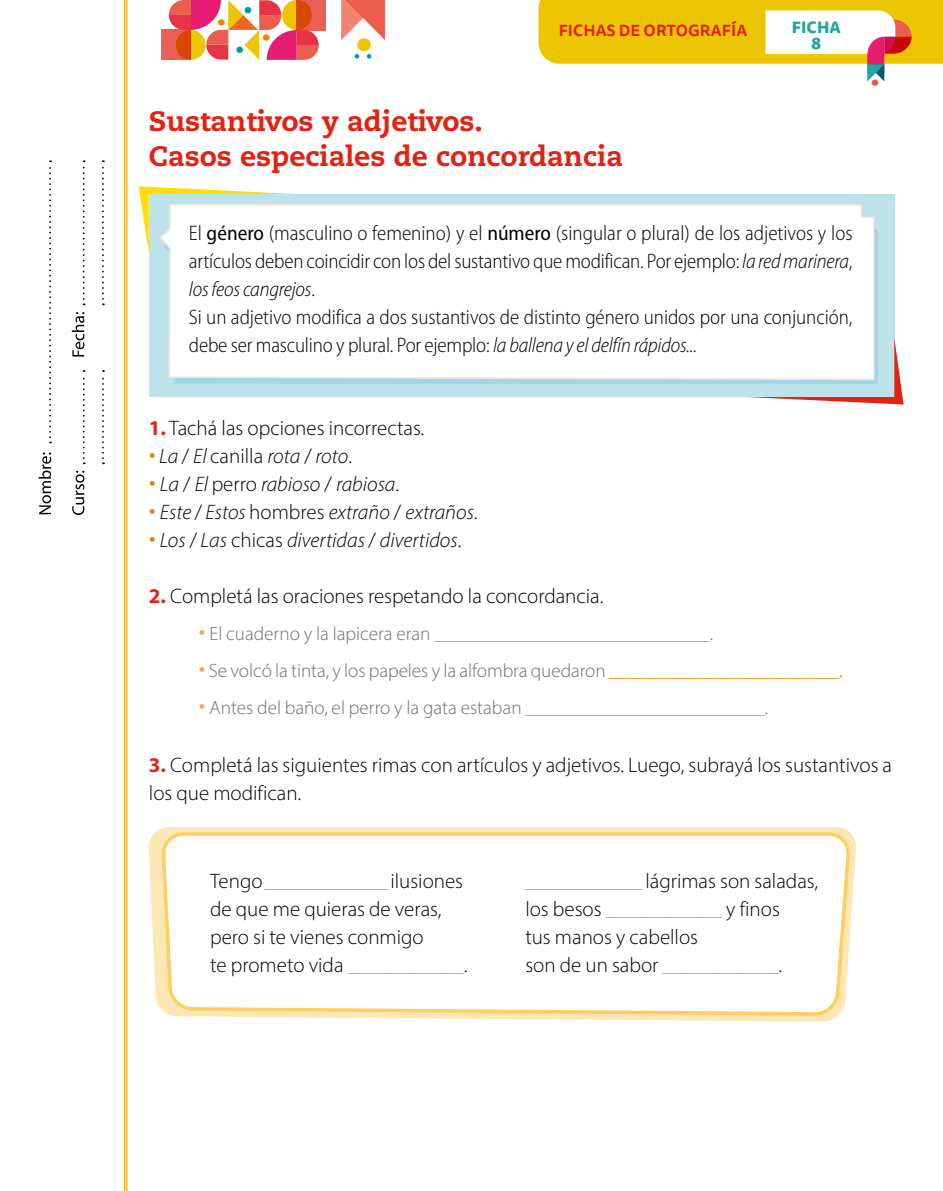
<style>
.page{position:relative;width:943px;height:1191px;background:#fff}
.page>*{position:absolute;margin:0;border:0;box-sizing:border-box;transform-origin:0 0}
.Titulo_Fichas{font:800 28px/35px "Caecilia LT Std";color:#e42212}
.Teoria_Fichas{font:300 semi-condensed 21px/28px "Myriad Pro";letter-spacing:-.01em;color:#000;text-align:justify}
.Consigna_123{font:300 21px/28px "Myriad Pro";color:#000}
.Subconsigna_abc{font:italic 300 21px "Myriad Pro";color:#000}
.Subconsigna_abc-2{font:300 21px "Myriad Pro";color:#000}
.TXT_en_actividad_par{font:300 19.25px "Myriad Pro";letter-spacing:-.005em;color:#6e6e6e}
.t1{font:800 15.92px/15.6px "Tisa Sans Pro";letter-spacing:.01em;color:#22a5a3;text-align:center}
.Subconsigna_abc-3{font:600 15.75px "Myriad Pro";color:#f39100}
.TXT_en_actividad_par-2{font:300 semi-condensed 15.75px "Myriad Pro";color:#f39100}
.t2{font:700 15.75px "Tisa Sans Pro";letter-spacing:.01em;color:#e42212}
.s1{font-weight:400}
.s2{font-style:italic}
.s3{font-weight:700;color:#e42212}
.s4{font-weight:900;font-style:normal;font-size:22.75px;color:#ef7d00}
.s5{font-style:normal}
.s6{font-weight:900;font-stretch:normal;font-size:22.75px;color:#f6a558}
.s7{font-stretch:normal;font-size:19.25px;color:#6e6e6e}
.s8{font-weight:900;font-size:22.75px;color:#f6a558}
.s9{font-stretch:semi-condensed;font-size:15.75px;color:#f39100}
.s10{font-weight:300;font-size:21px;color:#000}
.s11{font-weight:600;font-size:15.75px;color:#f39100}
</style>
<div class="page">
<div style="left:871px;top:79px;width:7px;height:7px;background:#eb5d4f;border-radius:50%"></div>
<svg style="left:538px;top:0;width:405px;height:81px"></svg>
<hr style="left:124px;top:0;width:1px;height:1191px;background:#f7a500">
<hr style="left:126px;top:0;width:1px;height:1191px;background:#f7a500">
<svg style="left:102px;top:370px;width:2px;height:94px"></svg>
<svg style="left:102px;top:160px;width:2px;height:145px"></svg>
<div style="left:149px;top:194px;width:745px;height:203px;background:#bde2ea"></div>
<svg style="left:139px;top:186px;width:156px;height:67px"></svg>
<div style="left:158px;top:203px;width:717px;height:178px;background:#fff"></div>
<svg style="left:746px;top:338px;width:157px;height:66px"></svg>
<svg style="left:148px;top:827px;width:708px;height:194px;fill:#ffe7b5"></svg>
<svg style="left:163px;top:830px;width:689px;height:187px"></svg>
<div style="left:161px;top:30px;width:30px;height:30px;background:#eb5e56"></div>
<div style="left:296px;top:0;width:30px;height:30px;background:#eb5e56"></div>
<svg style="left:169px;top:0;width:150px;height:60px"></svg>
<div style="left:263px;top:34px;width:6px;height:7px;background:#f08700;border-radius:50%"></div>
<div style="left:236px;top:47px;width:7px;height:6px;background:#00a1a3;border-radius:50%"></div>
<svg style="left:341px;top:0;width:44px;height:40px"></svg>
<div style="left:357px;top:38px;width:14px;height:13px;background:#ecc504;border-radius:50%"></div>
<svg style="left:367px;top:54px;width:4px;height:5px"></svg>
<svg style="left:354px;top:54px;width:5px;height:5px"></svg>
<svg style="left:39px;top:452px;width:12px;height:62px"></svg>
<svg style="left:72px;top:471px;width:12px;height:44px"></svg>
<svg style="left:72px;top:312px;width:12px;height:44px"></svg>
<svg style="left:49px;top:160px;width:2px;height:283px"></svg>
<svg style="left:83px;top:370px;width:2px;height:94px"></svg>
<svg style="left:83px;top:160px;width:2px;height:145px"></svg>
<p class="t2" style="left:559px;top:19px;width:190px">FICHAS DE ORTOGRAFÍA</p>
<p class="Titulo_Fichas" style="left:149px;top:103px;width:475px">Sustantivos y adjetivos.<br>Casos especiales de concordancia</p>
<p class="t1" style="left:791px;top:20px;width:51px">FICHA<br>8</p>
<p class="Teoria_Fichas" style="left:189px;top:219px;width:665px">El <span class="s1">género</span> (masculino o femenino) y el <span class="s1">número</span> (singular o plural) de los adjetivos y los artículos deben coincidir con los del sustantivo que modifican. Por ejemplo: <span class="s2">la red marinera</span>, <span class="s2">los feos cangrejos</span>.</p>
<p class="Teoria_Fichas" style="left:189px;top:303px;width:665px">Si un adjetivo modifica a dos sustantivos de distinto género unidos por una conjunción, debe ser masculino y plural. Por ejemplo: <span class="s2">la ballena y el delfín rápidos...</span></p>
<p class="Consigna_123" style="left:149px;top:414px;width:277px"><span class="s3">1.</span> Tachá las opciones incorrectas.</p>
<p class="Subconsigna_abc" style="left:149px;top:444px;width:204px"><span class="s4">·</span> La <span class="s5">/</span> El <span class="s5">canilla</span> rota <span class="s5">/</span> roto<span class="s5">.</span></p>
<p class="Subconsigna_abc" style="left:149px;top:472px;width:251px"><span class="s4">·</span> La <span class="s5">/</span> El <span class="s5">perro</span> rabioso <span class="s5">/</span> rabiosa<span class="s5">.</span></p>
<p class="Subconsigna_abc" style="left:149px;top:500px;width:330px"><span class="s4">·</span> Este <span class="s5">/</span> Estos <span class="s5">hombres</span> extraño <span class="s5">/</span> extraños<span class="s5">.</span></p>
<p class="Subconsigna_abc" style="left:149px;top:528px;width:314px"><span class="s4">·</span> Los <span class="s5">/</span> Las <span class="s5">chicas</span> divertidas <span class="s5">/</span> divertidos<span class="s5">.</span></p>
<p class="Consigna_123" style="left:149px;top:582px;width:456px"><span class="s3">2.</span> Completá las oraciones respetando la concordancia.</p>
<p class="TXT_en_actividad_par-2" style="left:199px;top:625px;width:516px"><span class="s6">·</span> <span class="s7">El cuaderno y la lapicera eran</span> ______________________________________<span class="s7">.</span></p>
<p class="TXT_en_actividad_par" style="left:199px;top:659px;width:645px"><span class="s8">·</span> Se volcó la tinta, y los papeles y la alfombra quedaron <span class="s9">________________________________</span>.</p>
<p class="TXT_en_actividad_par" style="left:199px;top:695px;width:571px"><span class="s8">·</span> Antes del baño, el perro y la gata estaban <span class="s9">_________________________________</span>.</p>
<p class="Consigna_123" style="left:149px;top:750px;width:744px"><span class="s3">3.</span> Completá las siguientes rimas con artículos y adjetivos. Luego, subrayá los sustantivos a los que modifican.</p>
<p class="Subconsigna_abc-3" style="left:210px;top:872px;width:254px"><span class="s10">Tengo</span> _________________<span class="s10">ilusiones</span></p>
<p class="Subconsigna_abc-2" style="left:525px;top:868px;width:294px"><span class="s11">________________</span> lágrimas son saladas,</p>
<p class="Subconsigna_abc-2" style="left:210px;top:896px;width:233px">de que me quieras de veras,</p>
<p class="Subconsigna_abc-3" style="left:525px;top:900px;width:256px"><span class="s10">los besos</span> ________________ <span class="s10">y finos</span></p>
<p class="Subconsigna_abc-2" style="left:210px;top:924px;width:215px">pero si te vienes conmigo</p>
<p class="Subconsigna_abc-2" style="left:525px;top:924px;width:174px">tus manos y cabellos</p>
<p class="Subconsigna_abc-3" style="left:210px;top:956px;width:259px"><span class="s10">te prometo vida</span> ________________<span class="s10">.</span></p>
<p class="Subconsigna_abc-3" style="left:525px;top:956px;width:258px"><span class="s10">son de un sabor</span> ________________<span class="s10">.</span></p>
</div>
